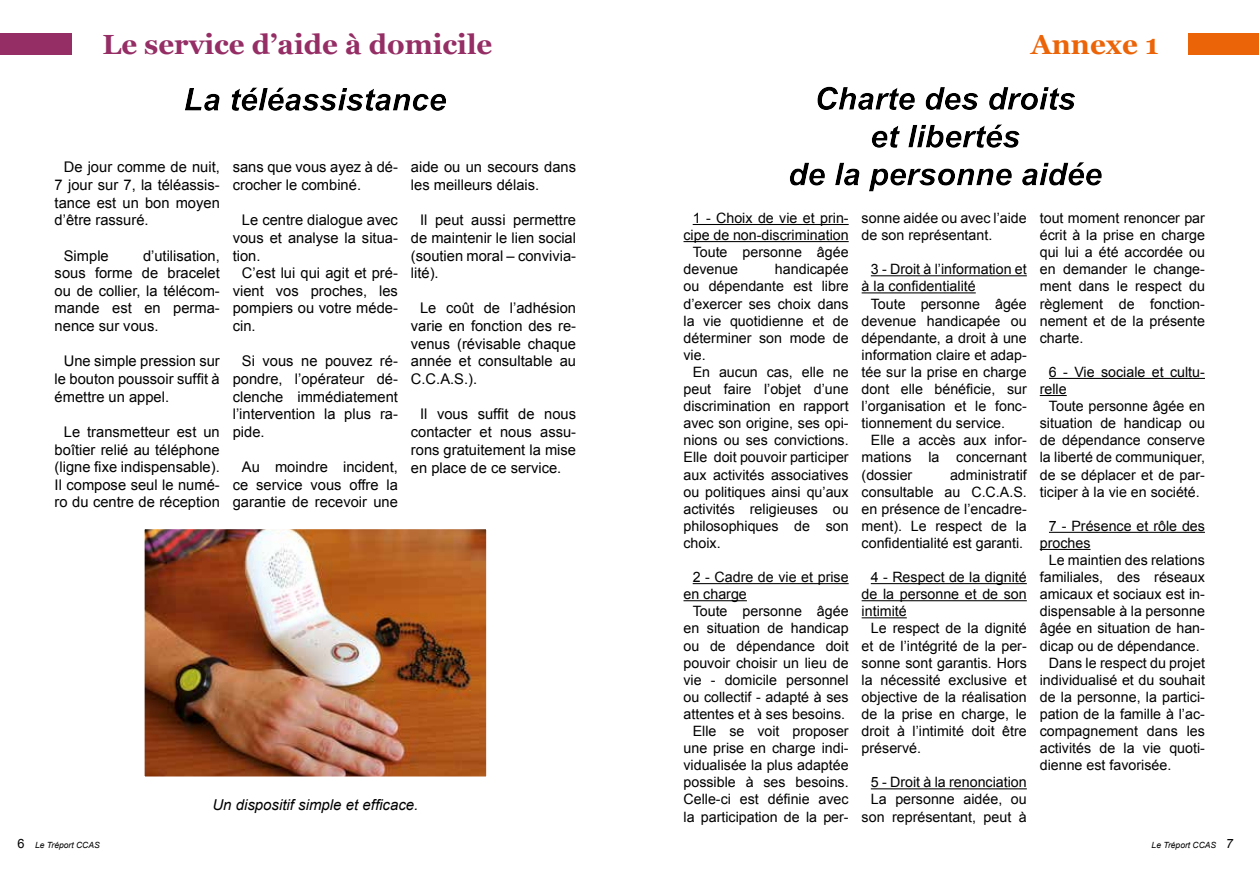
<style>
.page{position:relative;width:1259px;height:893px;background:#fff}
.page>*{position:absolute;margin:0;border:0;box-sizing:border-box;transform-origin:0 0}
.t1{font:700 27.75px "Georgia";color:#952e65}
.t2{font:700 27.75px "Georgia";color:#ec6408}
.t3{font:italic 15px "Arial";color:#000}
.t4{font:14.7px/17.7px "Arial";color:#000;text-align:justify}
.t5{font:14.25px/17.1px "Arial";color:#000;text-align:justify}
.t6{font:italic 8.55px "Arial";color:#000}
.s1{font-style:normal;font-size:12.75px}
.s2{font-size:12.75px}
</style>
<div class="page">
<div style="left:0;top:33px;width:71px;height:21px;background:#952e65"></div>
<div style="left:1188px;top:33px;width:71px;height:21px;background:#ec6408"></div>
<div style="left:774px;top:68px;width:343px;height:134px;background:#000;opacity:.5"></div>
<hr style="left:692px;top:224px;width:156px;height:1px;background:#000">
<hr style="left:683px;top:241px;width:165px;height:1px;background:#000">
<hr style="left:692px;top:583px;width:156px;height:1px;background:#000">
<hr style="left:683px;top:600px;width:64px;height:1px;background:#000">
<hr style="left:871px;top:275px;width:156px;height:1px;background:#000">
<hr style="left:861px;top:292px;width:114px;height:1px;background:#000">
<hr style="left:871px;top:583px;width:156px;height:1px;background:#000">
<hr style="left:861px;top:600px;width:166px;height:1px;background:#000">
<hr style="left:861px;top:617px;width:46px;height:1px;background:#000">
<hr style="left:871px;top:788px;width:156px;height:1px;background:#000">
<hr style="left:1049px;top:378px;width:156px;height:1px;background:#000">
<svg style="left:1039px;top:395px;width:27px;height:1px"></svg>
<hr style="left:1049px;top:532px;width:156px;height:1px;background:#000">
<hr style="left:1039px;top:549px;width:51px;height:1px;background:#000">
<div style="left:170px;top:77px;width:291px;height:53px;background:#000;opacity:.5"></div>
<img style="left:145px;top:530px;width:340px;height:246px">
<div style="left:142px;top:527px;width:346px;height:252px;border:2px solid #fff"></div>
<h1 class="t1" style="left:102px;top:23px;width:391px">Le service d’aide à domicile</h1>
<p class="t4" style="left:55px;top:158px;width:167px;text-indent:9px">De jour comme de nuit, 7 jour sur 7, la téléassis&shy;tance est un bon moyen d’être rassuré.</p>
<p class="t4" style="left:64px;top:247px;width:46px">Simple</p>
<p class="t4" style="left:55px;top:247px;width:167px;text-indent:88px">d’utilisation, sous forme de bracelet ou de collier, la télécom&shy;mande est en perma&shy;nence sur vous.</p>
<p class="t4" style="left:55px;top:352px;width:167px;text-indent:9px">Une simple pression sur le bouton poussoir suffit à émettre un appel.</p>
<p class="t4" style="left:55px;top:423px;width:167px;text-indent:9px">Le transmetteur est un boîtier relié au téléphone (ligne fixe indispensable).<br>Il compose seul le numé&shy;ro du centre de réception</p>
<p class="t4" style="left:233px;top:158px;width:167px">sans que vous ayez à dé&shy;crocher le combiné.</p>
<p class="t4" style="left:233px;top:211px;width:167px;text-indent:9px">Le centre dialogue avec vous et analyse la situa&shy;tion.</p>
<p class="t4" style="left:233px;top:264px;width:167px;text-indent:9px">C’est lui qui agit et pré&shy;vient vos proches, les pompiers ou votre méde&shy;cin.</p>
<p class="t4" style="left:233px;top:352px;width:167px;text-indent:9px">Si vous ne pouvez ré&shy;pondre, l’opérateur dé&shy;clenche immédiatement l’intervention la plus ra&shy;pide.</p>
<p class="t4" style="left:233px;top:458px;width:167px;text-indent:9px">Au moindre incident, ce service vous offre la garantie de recevoir une</p>
<p class="t4" style="left:411px;top:158px;width:167px">aide ou un secours dans les meilleurs délais.</p>
<p class="t4" style="left:411px;top:211px;width:167px;text-indent:9px">Il peut aussi permettre de maintenir le lien social (soutien moral – convivia&shy;lité).</p>
<p class="t4" style="left:411px;top:300px;width:167px;text-indent:9px">Le coût de l’adhésion varie en fonction des re&shy;venus (révisable chaque année et consultable au C.C.A.S.).</p>
<p class="t4" style="left:411px;top:405px;width:167px;text-indent:9px">Il vous suffit de nous contacter et nous assu&shy;rons gratuitement la mise en place de ce service.</p>
<p class="t3" style="left:212px;top:795px;width:207px">Un dispositif simple et efficace.</p>
<h1 class="t2" style="left:1030px;top:23px;width:129px">Annexe 1</h1>
<p class="t5" style="left:692px;top:210px;width:157px">1 - Choix de vie et prin-</p>
<p class="t5" style="left:683px;top:227px;width:167px">cipe de non-discrimination</p>
<p class="t5" style="left:692px;top:244px;width:157px">Toute personne âgée</p>
<p class="t5" style="left:683px;top:261px;width:56px">devenue</p>
<p class="t5" style="left:683px;top:261px;width:167px;text-indent:91px">handicapée ou dépendante est libre d’exercer ses choix dans la vie quotidienne et de déterminer son mode de vie.</p>
<p class="t5" style="left:683px;top:363px;width:167px;text-indent:9px">En aucun cas, elle ne peut faire l’objet d’une discrimination en rapport avec son origine, ses opi&shy;nions ou ses convictions.<br>Elle doit pouvoir participer aux activités associatives ou politiques ainsi qu’aux activités religieuses ou philosophiques de son choix.</p>
<p class="t5" style="left:683px;top:569px;width:167px;text-indent:9px">2 - Cadre de vie et prise en charge</p>
<p class="t5" style="left:683px;top:603px;width:167px;text-align:right">Toute personne âgée en situation de handicap ou de dépendance doit pouvoir choisir un lieu de vie - domicile personnel ou collectif - adapté à ses attentes et à ses besoins.<br>Elle se voit proposer une prise en charge indi&shy;vidualisée la plus adaptée possible à ses besoins.<br>Celle-ci est définie avec la participation de la per-</p>
<p class="t5" style="left:861px;top:210px;width:167px">sonne aidée ou avec l’aide de son représentant.</p>
<p class="t5" style="left:861px;top:261px;width:167px;text-indent:9px">3 - Droit à l’information et à la confidentialité</p>
<p class="t5" style="left:861px;top:295px;width:167px;text-indent:9px">Toute personne âgée devenue handicapée ou dépendante, a droit à une information claire et adap&shy;tée sur la prise en charge dont elle bénéficie, sur l’organisation et le fonc&shy;tionnement du service.</p>
<p class="t5" style="left:861px;top:432px;width:167px;text-indent:9px">Elle a accès aux infor&shy;mations la concernant (dossier</p>
<p class="t5" style="left:861px;top:466px;width:167px;text-indent:88px">administratif consultable au C.C.A.S. en présence de l’encadre&shy;ment). Le respect de la confidentialité est garanti.</p>
<p class="t5" style="left:861px;top:569px;width:167px;text-indent:9px">4 - Respect de la dignité de la personne et de son intimité</p>
<p class="t5" style="left:861px;top:620px;width:167px;text-indent:9px">Le respect de la dignité et de l’intégrité de la per&shy;sonne sont garantis. Hors la nécessité exclusive et objective de la réalisation de la prise en charge, le droit à l’intimité doit être préservé.</p>
<p class="t5" style="left:861px;top:774px;width:167px;text-align:right">5 - Droit à la renonciation<br>La personne aidée, ou son représentant, peut à</p>
<p class="t5" style="left:1039px;top:210px;width:167px">tout moment renoncer par écrit à la prise en charge qui lui a été accordée ou en demander le change&shy;ment dans le respect du règlement de fonction&shy;nement et de la présente charte.</p>
<p class="t5" style="left:1039px;top:363px;width:167px;text-indent:9px">6 - Vie sociale et cultu&shy;relle</p>
<p class="t5" style="left:1039px;top:398px;width:167px;text-indent:9px">Toute personne âgée en situation de handicap ou de dépendance conserve la liberté de communiquer, de se déplacer et de par&shy;ticiper à la vie en société.</p>
<p class="t5" style="left:1039px;top:517px;width:167px;text-indent:9px">7 - Présence et rôle des proches</p>
<p class="t5" style="left:1049px;top:552px;width:157px">Le maintien des relations</p>
<p class="t5" style="left:1039px;top:569px;width:167px">familiales, des réseaux</p>
<p class="t5" style="left:1039px;top:586px;width:167px">amicaux et sociaux est in-</p>
<p class="t5" style="left:1039px;top:603px;width:167px">dispensable à la personne</p>
<p class="t5" style="left:1039px;top:620px;width:167px">âgée en situation de han-</p>
<p class="t5" style="left:1039px;top:637px;width:162px">dicap ou de dépendance.</p>
<p class="t5" style="left:1049px;top:654px;width:157px">Dans le respect du projet</p>
<p class="t5" style="left:1039px;top:671px;width:167px">individualisé et du souhait</p>
<p class="t5" style="left:1039px;top:688px;width:167px">de la personne, la partici-</p>
<p class="t5" style="left:1039px;top:705px;width:167px">pation de la famille à l’ac-</p>
<p class="t5" style="left:1039px;top:723px;width:167px">compagnement dans les</p>
<p class="t5" style="left:1039px;top:740px;width:167px">activités de la vie quoti-</p>
<p class="t5" style="left:1039px;top:757px;width:133px">dienne est favorisée.</p>
<p class="t6" style="left:17px;top:840px;width:84px"><span class="s1">6</span> Le Tréport CCAS</p>
<p class="t6" style="left:1151px;top:840px;width:83px">Le Tréport CCAS <span class="s2">7</span></p>
</div>
